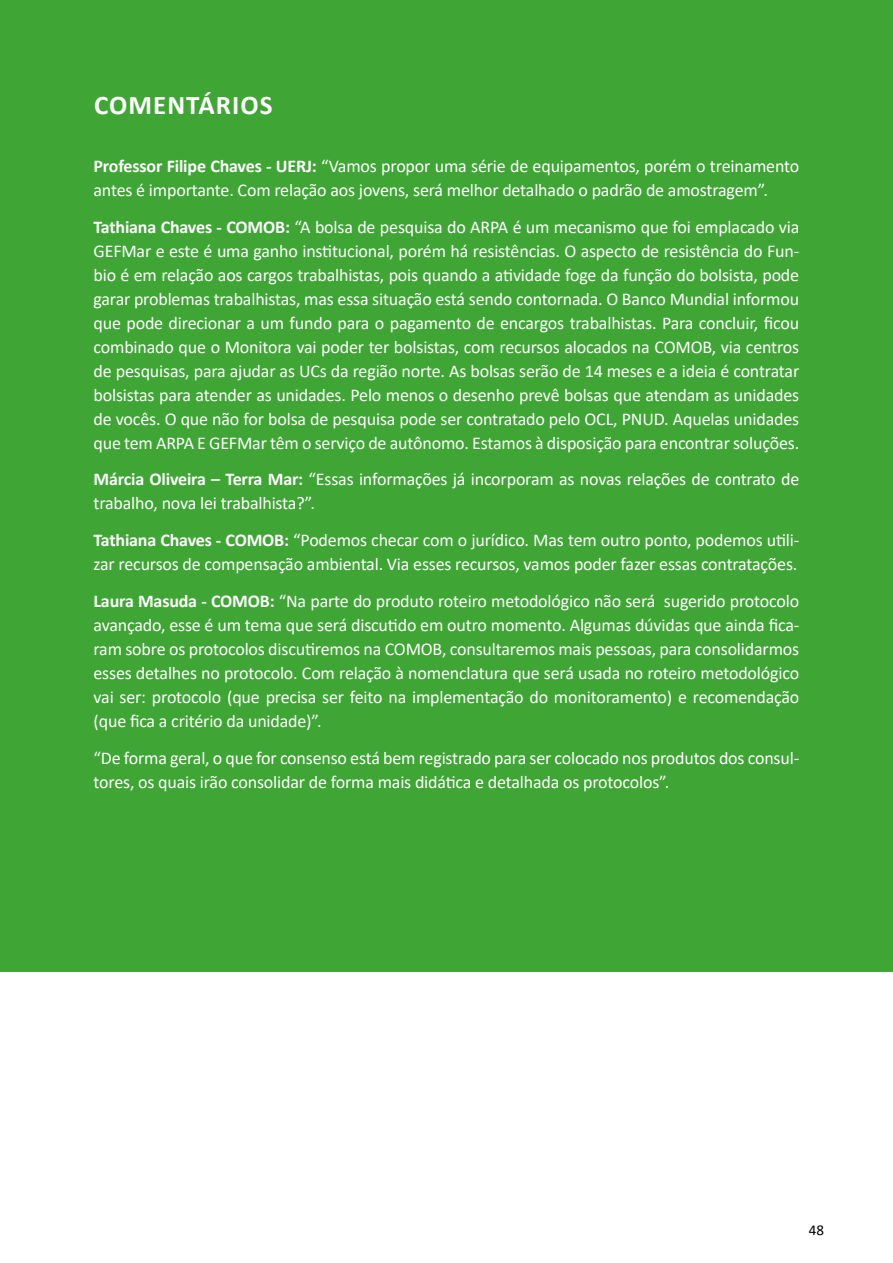
<style>
.page{position:relative;width:893px;height:1263px;background:#fff}
.page>*{position:absolute;margin:0;border:0;box-sizing:border-box;transform-origin:0 0}
.t1{font:700 27px "Calibri";letter-spacing:.04em;color:#fff}
.t2{font:18px/24px "Calibri";letter-spacing:-.01em;color:#fff}
.t3{font:15px "Calibri";color:#000}
.s1{font-weight:700}
</style>
<div class="page">
<div style="left:0;top:0;width:893px;height:972px;background:#3fa535"></div>
<h1 class="t1" style="left:94px;top:86px;width:180px">COMENTÁRIOS</h1>
<p class="t2" style="left:94px;top:153px;width:707px"><span class="s1">Professor Filipe Chaves - UERJ:</span> “Vamos propor uma série de equipamentos, porém o treinamento antes é importante. Com relação aos jovens, será melhor detalhado o padrão de amostragem”.</p>
<p class="t2" style="left:94px;top:214px;width:707px;text-align:justify"><span class="s1">Tathiana Chaves - COMOB:</span> “A bolsa de pesquisa do ARPA é um mecanismo que foi emplacado via GEFMar e este é uma ganho institucional, porém há resistências. O aspecto de resistência do Fun&shy;bio é em relação aos cargos trabalhistas, pois quando a atividade foge da função do bolsista, pode garar problemas trabalhistas, mas essa situação está sendo contornada. O Banco Mundial informou que pode direcionar a um fundo para o pagamento de encargos trabalhistas. Para concluir, ficou combinado que o Monitora vai poder ter bolsistas, com recursos alocados na COMOB, via centros de pesquisas, para ajudar as UCs da região norte. As bolsas serão de 14 meses e a ideia é contratar bolsistas para atender as unidades. Pelo menos o desenho prevê bolsas que atendam as unidades de vocês. O que não for bolsa de pesquisa pode ser contratado pelo OCL, PNUD. Aquelas unidades que tem ARPA E GEFMar têm o serviço de autônomo. Estamos à disposição para encontrar soluções.</p>
<p class="t2" style="left:94px;top:467px;width:707px"><span class="s1">Márcia Oliveira – Terra Mar:</span> “Essas informações já incorporam as novas relações de contrato de trabalho, nova lei trabalhista?”.</p>
<p class="t2" style="left:94px;top:528px;width:707px"><span class="s1">Tathiana Chaves - COMOB:</span> “Podemos checar com o jurídico. Mas tem outro ponto, podemos utili&shy;zar recursos de compensação ambiental. Via esses recursos, vamos poder fazer essas contratações.</p>
<p class="t2" style="left:94px;top:588px;width:707px;text-align:justify"><span class="s1">Laura Masuda - COMOB:</span> “Na parte do produto roteiro metodológico não será sugerido protocolo avançado, esse é um tema que será discutido em outro momento. Algumas dúvidas que ainda fica&shy;ram sobre os protocolos discutiremos na COMOB, consultaremos mais pessoas, para consolidarmos esses detalhes no protocolo. Com relação à nomenclatura que será usada no roteiro metodológico vai ser: protocolo (que precisa ser feito na implementação do monitoramento) e recomendação (que fica a critério da unidade)”.</p>
<p class="t2" style="left:94px;top:745px;width:707px">“De forma geral, o que for consenso está bem registrado para ser colocado nos produtos dos consul&shy;tores, os quais irão consolidar de forma mais didática e detalhada os protocolos”.</p>
<p class="t3" style="left:809px;top:1219px;width:17px">48</p>
</div>
